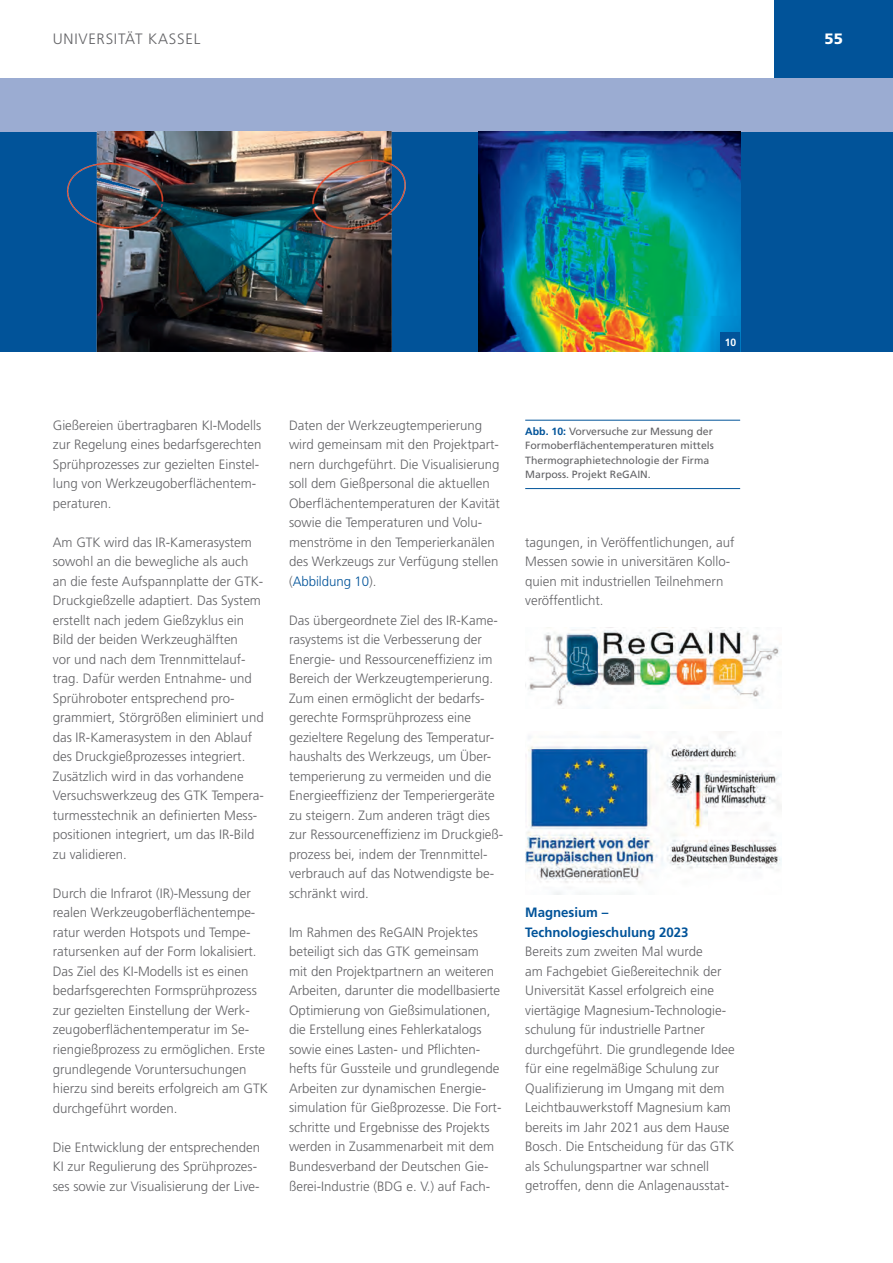
<style>
.page{position:relative;width:893px;height:1263px;background:#fff}
.page>*{position:absolute;margin:0;border:0;box-sizing:border-box;transform-origin:0 0}
.t1{font:300 15px "Frutiger LT Std";letter-spacing:.05em;color:#636366}
.t2{font:900 15px "Frutiger LT Std";color:#fff}
.t3{font:300 13.5px/19.5px "Frutiger LT Std";color:#636366}
.t4{font:700 13.5px/19.5px "Frutiger LT Std";color:#015399}
.t5{font:10.5px/14.4px "Frutiger LT Std";color:#636366}
.t6{font:700 10.5px "Frutiger LT Std";color:#fff}
.s1{color:#015399}
.s2{font-weight:700;color:#015399}
</style>
<div class="page">
<div style="left:0;top:132px;width:892px;height:219px;background:#015399"></div>
<div style="left:773px;top:0;width:119px;height:78px;background:#015399"></div>
<div style="left:0;top:78px;width:892px;height:54px;background:#9bacd2"></div>
<img style="left:67px;top:132px;width:339px;height:219px">
<hr style="left:525px;top:419px;width:214px;height:1px;background:#015399">
<hr style="left:525px;top:488px;width:214px;height:1px;background:#015399">
<img style="left:478px;top:132px;width:261px;height:219px">
<div style="left:720px;top:332px;width:19px;height:19px;background:#015399"></div>
<img style="left:525px;top:627px;width:254px;height:79px">
<img style="left:525px;top:731px;width:256px;height:163px">
<p class="t1" style="left:53px;top:30px;width:149px">UNIVERSITÄT KASSEL</p>
<p class="t2" style="left:824px;top:29px;width:20px">55</p>
<p class="t6" style="left:724px;top:336px;width:13px">10</p>
<p class="t3" style="left:53px;top:415px;width:210px">Gießereien übertragbaren KI-Modells zur Regelung eines bedarfsgerechten<br>Sprühprozesses zur gezielten Einstel&shy;lung von Werkzeugoberflächentem&shy;peraturen.</p>
<p class="t3" style="left:53px;top:532px;width:212px">Am GTK wird das IR-Kamerasystem sowohl an die bewegliche als auch an die feste Aufspannplatte der GTK-Druckgießzelle adaptiert. Das System erstellt nach jedem Gießzyklus ein Bild der beiden Werkzeughälften<br>vor und nach dem Trennmittelauf&shy;trag. Dafür werden Entnahme- und Sprühroboter entsprechend pro&shy;grammiert, Störgrößen eliminiert und das IR-Kamerasystem in den Ablauf des Druckgießprozesses integriert.<br>Zusätzlich wird in das vorhandene Versuchswerkzeug des GTK Tempera&shy;turmesstechnik an definierten Mess&shy;positionen integriert, um das IR-Bild zu validieren.</p>
<p class="t3" style="left:53px;top:883px;width:216px">Durch die Infrarot (IR)-Messung der realen Werkzeugoberflächentempe&shy;ratur werden Hotspots und Tempe&shy;ratursenken auf der Form lokalisiert.<br>Das Ziel des KI-Modells ist es einen bedarfsgerechten Formsprühprozess zur gezielten Einstellung der Werk&shy;zeugoberflächentemperatur im Se&shy;riengießprozess zu ermöglichen. Erste grundlegende Voruntersuchungen hierzu sind bereits erfolgreich am GTK durchgeführt worden.</p>
<p class="t3" style="left:53px;top:1136px;width:209px">Die Entwicklung der entsprechenden<br>KI zur Regulierung des Sprühprozes&shy;ses sowie zur Visualisierung der Live-</p>
<p class="t3" style="left:289px;top:415px;width:212px">Daten der Werkzeugtemperierung wird gemeinsam mit den Projektpart&shy;nern durchgeführt. Die Visualisierung soll dem Gießpersonal die aktuellen Oberflächentemperaturen der Kavität sowie die Temperaturen und Volu&shy;menströme in den Temperierkanälen des Werkzeugs zur Verfügung stellen (<span class="s1">Abbildung 10</span>).</p>
<p class="t3" style="left:289px;top:610px;width:216px">Das übergeordnete Ziel des IR-Kame&shy;rasystems ist die Verbesserung der Energie- und Ressourceneffizienz im Bereich der Werkzeugtemperierung.<br>Zum einen ermöglicht der bedarfs&shy;gerechte Formsprühprozess eine gezieltere Regelung des Temperatur&shy;haushalts des Werkzeugs, um Über&shy;temperierung zu vermeiden und die Energieeffizienz der Temperiergeräte zu steigern. Zum anderen trägt dies zur Ressourceneffizienz im Druckgieß&shy;prozess bei, indem der Trennmittel&shy;verbrauch auf das Notwendigste be&shy;schränkt wird.</p>
<p class="t3" style="left:289px;top:922px;width:214px">Im Rahmen des ReGAIN Projektes beteiligt sich das GTK gemeinsam<br>mit den Projektpartnern an weiteren Arbeiten, darunter die modellbasierte Optimierung von Gießsimulationen, die Erstellung eines Fehlerkatalogs sowie eines Lasten- und Pflichten&shy;hefts für Gussteile und grundlegende Arbeiten zur dynamischen Energie&shy;simulation für Gießprozesse. Die Fort&shy;schritte und Ergebnisse des Projekts werden in Zusammenarbeit mit dem Bundesverband der Deutschen Gie&shy;ßerei-Industrie (BDG e. V.) auf Fach-</p>
<p class="t5" style="left:525px;top:424px;width:190px"><span class="s2">Abb. 10:</span> Vorversuche zur Messung der Formoberflächentemperaturen mittels Thermographietechnologie der Firma Marposs. Projekt ReGAIN.</p>
<p class="t3" style="left:525px;top:532px;width:211px">tagungen, in Veröffentlichungen, auf Messen sowie in universitären Kollo&shy;quien mit industriellen Teilnehmern veröffentlicht.</p>
<p class="t4" style="left:525px;top:902px;width:165px">Magnesium –<br>Technologieschulung 2023</p>
<p class="t3" style="left:525px;top:941px;width:211px">Bereits zum zweiten Mal wurde<br>am Fachgebiet Gießereitechnik der Universität Kassel erfolgreich eine viertägige Magnesium-Technologie&shy;schulung für industrielle Partner durchgeführt. Die grundlegende Idee für eine regelmäßige Schulung zur Qualifizierung im Umgang mit dem Leichtbauwerkstoff Magnesium kam bereits im Jahr 2021 aus dem Hause Bosch. Die Entscheidung für das GTK als Schulungspartner war schnell getroffen, denn die Anlagenausstat-</p>
</div>
